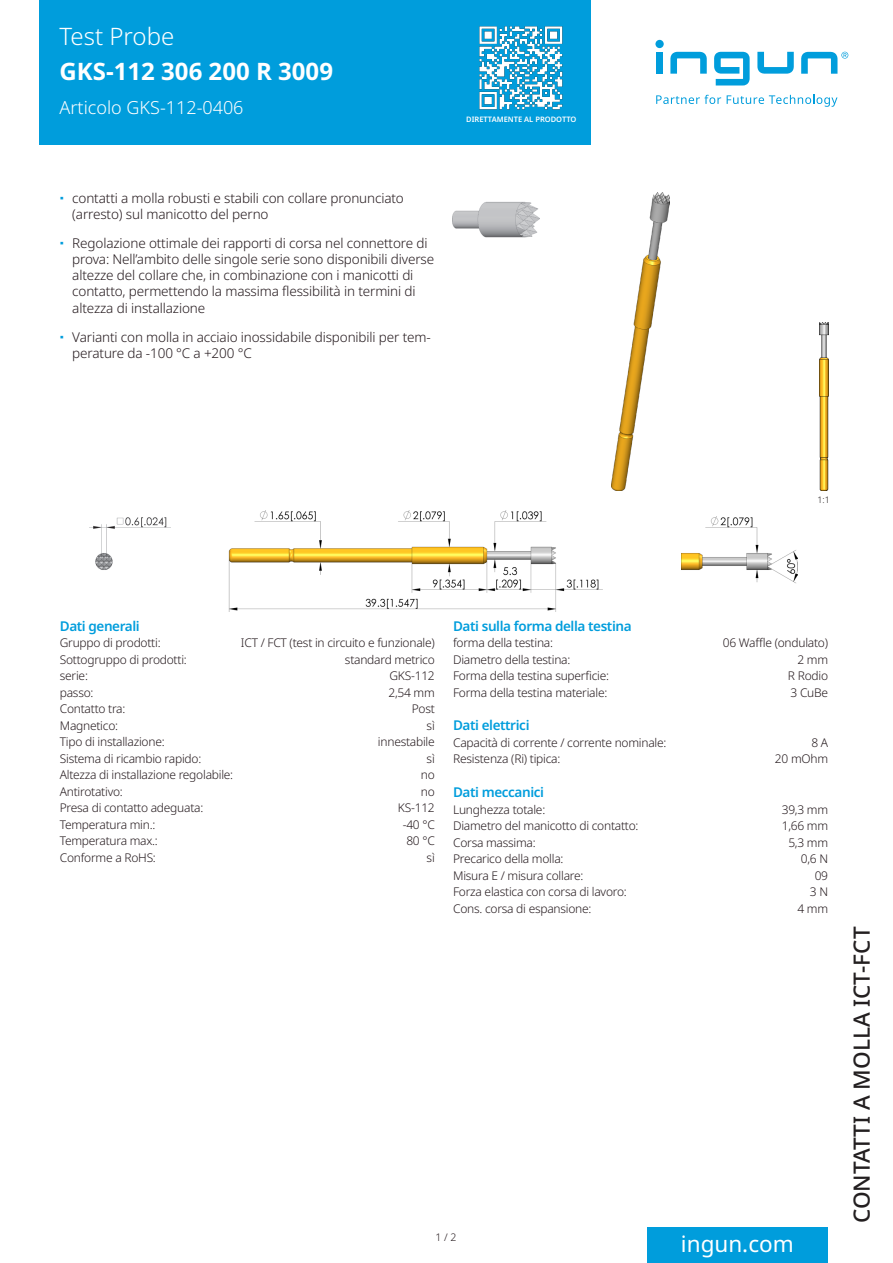
<style>
.page{position:relative;width:893px;height:1263px;background:#fff}
.page>*{position:absolute;margin:0;border:0;box-sizing:border-box;transform-origin:0 0}
.t1{font:700 24px "Noto Sans";color:#fff}
.t2{font:300 24px "Noto Sans";color:#fff}
.t3{font:500 22.5px "Noto Sans";color:#231f20}
.t4{font:22.5px "Noto Sans";color:#fff}
.t5{font:300 18px "Noto Sans";color:#fff}
.t6{font:300 13.5px/16.2px "Noto Sans";letter-spacing:-.01em;color:#23181c}
.t7{font:600 13.5px "Noto Sans";letter-spacing:-.03em;color:#009ddc}
.t8{font:300 12px "Noto Sans";letter-spacing:-.02em;color:#23181c}
.t9{font:300 10.5px "Noto Sans";color:#23181c}
.t10{font:300 9px "Noto Sans";color:#231f20}
.t11{font:600 7.5px "Noto Sans";color:#fff}
</style>
<div class="page">
<div style="left:40px;top:0;width:551px;height:145px;background:#009ddc"></div>
<div style="left:647px;top:1228px;width:181px;height:35px;background:#009ddc"></div>
<img style="left:480px;top:27px;width:83px;height:83px">
<div style="left:656px;top:52px;width:7px;height:22px;background:#009ddc"></div>
<svg style="left:670px;top:52px;width:37px;height:22px"></svg>
<svg style="left:714px;top:52px;width:36px;height:34px"></svg>
<svg style="left:757px;top:52px;width:37px;height:22px"></svg>
<div style="left:655px;top:40px;width:9px;height:8px;background:#009ddc;border-radius:50%"></div>
<svg style="left:801px;top:52px;width:47px;height:22px"></svg>
<svg style="left:656px;top:95px;width:65px;height:9px"></svg>
<svg style="left:727px;top:95px;width:110px;height:12px"></svg>
<img style="left:90px;top:517px;width:80px;height:53px">
<img style="left:228px;top:511px;width:375px;height:101px">
<img style="left:682px;top:516px;width:116px;height:68px">
<img style="left:611px;top:193px;width:58px;height:297px">
<img style="left:453px;top:201px;width:86px;height:37px">
<img style="left:819px;top:323px;width:9px;height:167px">
<h1 class="t2" style="left:60px;top:23px;width:116px">Test Probe</h1>
<h1 class="t1" style="left:60px;top:57px;width:275px">GKS-112 306 200 R 3009</h1>
<h3 class="t5" style="left:60px;top:97px;width:186px">Articolo GKS-112-0406</h3>
<p class="t6" style="left:72px;top:190px;width:333px">contatti a molla robusti e stabili con collare pronunciato (arresto) sul manicotto del perno</p>
<p class="t6" style="left:72px;top:235px;width:363px">Regolazione ottimale dei rapporti di corsa nel connettore di prova: Nell’ambito delle singole serie sono disponibili diverse altezze del collare che, in combinazione con i manicotti di contatto, permettendo la massima flessibilità in termini di altezza di installazione</p>
<p class="t6" style="left:72px;top:329px;width:360px">Varianti con molla in acciaio inossidabile disponibili per tem&shy;perature da -100 °C a +200 °C</p>
<p class="t11" style="left:466px;top:115px;width:112px">DIRETTAMENTE AL PRODOTTO</p>
<p class="t10" style="left:817px;top:495px;width:14px">1:1</p>
<p class="t7" style="left:60px;top:618px;width:82px">Dati generali</p>
<p class="t8" style="left:60px;top:636px;width:102px">Gruppo di prodotti:</p>
<p class="t8" style="left:241px;top:636px;width:195px">ICT / FCT (test in circuito e funzionale)</p>
<p class="t8" style="left:60px;top:652px;width:129px">Sottogruppo di prodotti:</p>
<p class="t8" style="left:345px;top:652px;width:91px">standard metrico</p>
<p class="t8" style="left:60px;top:669px;width:30px">serie:</p>
<p class="t8" style="left:390px;top:669px;width:47px">GKS-112</p>
<p class="t8" style="left:60px;top:685px;width:35px">passo:</p>
<p class="t8" style="left:388px;top:685px;width:48px">2,54 mm</p>
<p class="t8" style="left:60px;top:702px;width:67px">Contatto tra:</p>
<p class="t8" style="left:412px;top:702px;width:25px">Post</p>
<p class="t8" style="left:60px;top:718px;width:60px">Magnetico:</p>
<p class="t8" style="left:427px;top:718px;width:10px">sì</p>
<p class="t8" style="left:60px;top:735px;width:106px">Tipo di installazione:</p>
<p class="t8" style="left:378px;top:735px;width:58px">innestabile</p>
<p class="t8" style="left:60px;top:751px;width:143px">Sistema di ricambio rapido:</p>
<p class="t8" style="left:427px;top:751px;width:10px">sì</p>
<p class="t8" style="left:60px;top:768px;width:175px">Altezza di installazione regolabile:</p>
<p class="t8" style="left:421px;top:768px;width:15px">no</p>
<p class="t8" style="left:60px;top:784px;width:65px">Antirotativo:</p>
<p class="t8" style="left:421px;top:784px;width:15px">no</p>
<p class="t8" style="left:60px;top:801px;width:145px">Presa di contatto adeguata:</p>
<p class="t8" style="left:398px;top:801px;width:38px">KS-112</p>
<p class="t8" style="left:60px;top:817px;width:97px">Temperatura min.:</p>
<p class="t8" style="left:403px;top:817px;width:34px">-40 °C</p>
<p class="t8" style="left:60px;top:834px;width:100px">Temperatura max.:</p>
<p class="t8" style="left:406px;top:834px;width:30px">80 °C</p>
<p class="t8" style="left:60px;top:850px;width:98px">Conforme a RoHS:</p>
<p class="t8" style="left:427px;top:850px;width:10px">sì</p>
<p class="t7" style="left:453px;top:618px;width:180px">Dati sulla forma della testina</p>
<p class="t8" style="left:453px;top:636px;width:101px">forma della testina:</p>
<p class="t8" style="left:723px;top:636px;width:107px">06 Waffle (ondulato)</p>
<p class="t8" style="left:453px;top:652px;width:119px">Diametro della testina:</p>
<p class="t8" style="left:797px;top:652px;width:32px">2 mm</p>
<p class="t8" style="left:453px;top:669px;width:157px">Forma della testina superficie:</p>
<p class="t8" style="left:788px;top:669px;width:42px">R Rodio</p>
<p class="t8" style="left:453px;top:685px;width:156px">Forma della testina materiale:</p>
<p class="t8" style="left:790px;top:685px;width:39px">3 CuBe</p>
<p class="t7" style="left:453px;top:718px;width:78px">Dati elettrici</p>
<p class="t8" style="left:453px;top:736px;width:215px">Capacità di corrente / corrente nominale:</p>
<p class="t8" style="left:811px;top:736px;width:18px">8 A</p>
<p class="t8" style="left:453px;top:752px;width:109px">Resistenza (Ri) tipica:</p>
<p class="t8" style="left:775px;top:752px;width:55px">20 mOhm</p>
<p class="t7" style="left:453px;top:785px;width:92px">Dati meccanici</p>
<p class="t8" style="left:453px;top:803px;width:94px">Lunghezza totale:</p>
<p class="t8" style="left:782px;top:803px;width:48px">39,3 mm</p>
<p class="t8" style="left:453px;top:819px;width:187px">Diametro del manicotto di contatto:</p>
<p class="t8" style="left:782px;top:819px;width:48px">1,66 mm</p>
<p class="t8" style="left:453px;top:836px;width:84px">Corsa massima:</p>
<p class="t8" style="left:788px;top:836px;width:41px">5,3 mm</p>
<p class="t8" style="left:453px;top:852px;width:112px">Precarico della molla:</p>
<p class="t8" style="left:801px;top:852px;width:29px">0,6 N</p>
<p class="t8" style="left:453px;top:869px;width:132px">Misura E / misura collare:</p>
<p class="t8" style="left:815px;top:869px;width:15px">09</p>
<p class="t8" style="left:453px;top:885px;width:175px">Forza elastica con corsa di lavoro:</p>
<p class="t8" style="left:810px;top:885px;width:20px">3 N</p>
<p class="t8" style="left:453px;top:902px;width:140px">Cons. corsa di espansione:</p>
<p class="t8" style="left:797px;top:902px;width:32px">4 mm</p>
<p class="t9" style="left:435px;top:1231px;width:23px">1 / 2</p>
<h2 class="t4" style="left:681px;top:1231px;width:114px">ingun.com</h2>
<h2 class="t3" style="left:849px;top:1223px;width:298px;rotate:-90deg">CONTATTI A MOLLA ICT-FCT</h2>
</div>
